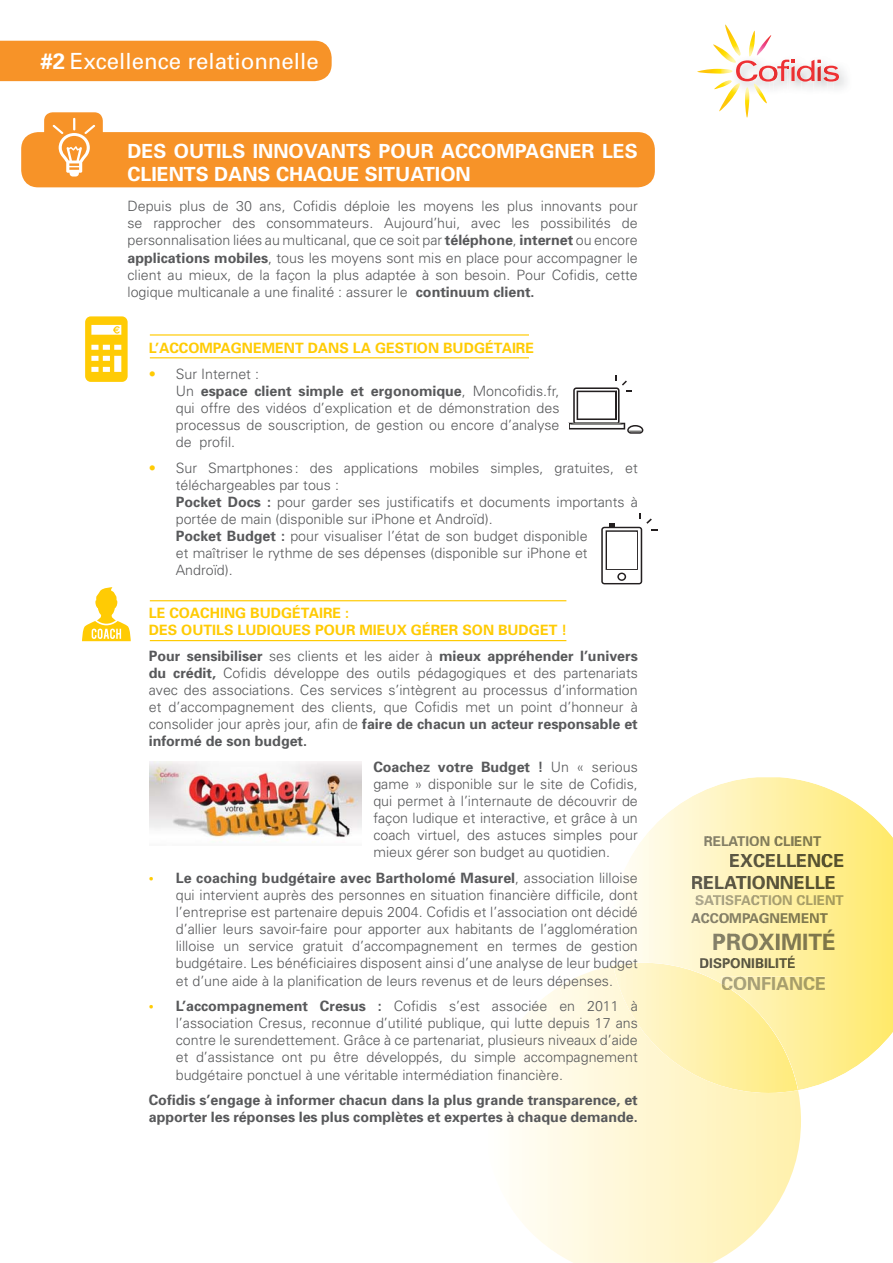
<style>
.page{position:relative;width:893px;height:1263px;background:#fff}
.page>*{position:absolute;margin:0;border:0;box-sizing:border-box;transform-origin:0 0}
.t1{font:700 22.5px "Univers";color:#848069}
.t2{font:22.35px "Univers";color:#fff}
.t3{font:700 19.5px/23.4px "Univers";color:#fff}
.t4{font:700 18px/21.6px "Univers";color:#5a5642}
.t5{font:700 18px "Univers";color:#a79f70}
.t6{font:300 14.25px/17.1px "Univers";color:#58595b;text-align:justify}
.t7{font:700 14.25px/17.1px "Univers";color:#58595b}
.t8{font:700 14.25px/17.1px "Univers";color:#ffcb04}
.t9{font:700 13.5px/18px "Univers";color:#a79f75}
.t10{font:700 13.5px "Univers";color:#847f66}
.t11{font:700 13.5px "Univers";color:#5a553f}
.s1{font-weight:700}
.s2{color:#ffcb04}
.s3{font-weight:700;color:#ffcb04}
.s4{color:#85816c}
.s5{color:#858069}
.s6{color:#837e63}
.s7{color:#837d5e}
.s8{color:#827c5b}
.s9{color:#807a57}
.s10{color:#807952}
.s11{color:#807950}
.s12{color:#7f794d}
.s13{color:#7f784a}
.s14{color:#5b5744}
.s15{color:#59553e}
.s16{color:#59553d}
.s17{color:#59543a}
.s18{color:#585338}
.s19{color:#585235}
.s20{color:#575230}
.s21{color:#57512e}
.s22{color:#56512c}
.s23{color:#5c594c}
.s24{color:#5c584b}
.s25{color:#5c5847}
.s26{color:#5b5846}
.s27{color:#5a5641}
.s28{color:#5a553f}
.s29{color:#585336}
.s30{color:#575232}
.s31{color:#575130}
.s32{color:#56502c}
.s33{color:#aba68e}
.s34{color:#aaa489}
.s35{color:#aaa487}
.s36{color:#a9a384}
.s37{color:#a8a180}
.s38{color:#a8a27d}
.s39{color:#a7a07a}
.s40{color:#a79f78}
.s41{color:#a79f70}
.s42{color:#a79e6c}
.s43{color:#a79d67}
.s44{color:#a79d65}
.s45{color:#a69c5f}
.s46{color:#a69b5a}
.s47{color:#858170}
.s48{color:#85816d}
.s49{color:#847f64}
.s50{color:#837e61}
.s51{color:#837e5f}
.s52{color:#827d5c}
.s53{color:#817b58}
.s54{color:#807a53}
.s55{color:#807a52}
.s56{color:#7f794e}
.s57{color:#847f66}
.s58{color:#837e60}
.s59{color:#807a56}
.s60{color:#807953}
.s61{color:#80794e}
.s62{color:#7f784c}
.s63{color:#7f7747}
.s64{color:#5c584a}
.s65{color:#5c5849}
.s66{color:#5a5642}
.s67{color:#59543c}
.s68{color:#5a543c}
.s69{color:#595439}
.s70{color:#585337}
.s71{color:#a9a282}
.s72{color:#a7a079}
.s73{color:#a79f74}
.s74{color:#a69d69}
.s75{color:#a69d63}
.s76{color:#a69c61}
</style>
<div class="page">
<div style="left:44px;top:112px;width:59px;height:71px;background:#f79328;border-radius:9px"></div>
<div style="left:21px;top:132px;width:634px;height:55px;background:#f79328;border-radius:17px"></div>
<svg style="left:512px;top:966px;width:289px;height:297px"></svg>
<svg style="left:610px;top:777px;width:283px;height:313px"></svg>
<img style="left:613px;top:963px;width:185px;height:130px">
<div style="left:0;top:41px;width:332px;height:40px;background:#f79328"></div>
<img style="left:769px;top:82px;width:4px;height:7px">
<img style="left:790px;top:82px;width:3px;height:5px">
<svg style="left:736px;top:58px;width:103px;height:24px"></svg>
<img style="left:757px;top:35px;width:15px;height:21px">
<img style="left:744px;top:87px;width:5px;height:31px">
<img style="left:714px;top:80px;width:18px;height:9px">
<img style="left:713px;top:44px;width:23px;height:19px">
<img style="left:697px;top:69px;width:35px;height:5px">
<img style="left:754px;top:84px;width:13px;height:20px">
<img style="left:749px;top:31px;width:6px;height:26px">
<img style="left:725px;top:24px;width:16px;height:32px">
<img style="left:719px;top:83px;width:21px;height:29px">
<svg style="left:704px;top:836px;width:117px;height:10px"></svg>
<svg style="left:730px;top:854px;width:114px;height:14px;background:#fff0a2"></svg>
<svg style="left:692px;top:876px;width:143px;height:13px;background:#fff2ae"></svg>
<svg style="left:696px;top:895px;width:148px;height:10px"></svg>
<svg style="left:691px;top:913px;width:137px;height:10px"></svg>
<div style="left:714px;top:930px;width:121px;height:20px;background:linear-gradient(to right,#fff5c7,#ffed8a)"></div>
<svg style="left:700px;top:958px;width:87px;height:10px"></svg>
<svg style="left:788px;top:956px;width:7px;height:12px"></svg>
<svg style="left:722px;top:976px;width:103px;height:14px"></svg>
<hr style="left:150px;top:334px;width:379px;height:2px;background:#ffcb04">
<hr style="left:150px;top:600px;width:416px;height:1px;background:#ffcb04">
<hr style="left:150px;top:357px;width:379px;height:1px;background:#ffcb04">
<hr style="left:150px;top:640px;width:416px;height:1px;background:#ffcb04">
<svg style="left:52px;top:118px;width:43px;height:59px"></svg>
<svg style="left:85px;top:316px;width:43px;height:66px"></svg>
<svg style="left:568px;top:376px;width:75px;height:58px"></svg>
<svg style="left:601px;top:513px;width:56px;height:71px"></svg>
<svg style="left:82px;top:587px;width:49px;height:54px"></svg>
<img style="left:150px;top:762px;width:212px;height:79px">
<h2 class="t2" style="left:40px;top:53px;width:280px"><span class="s1">#2</span> Excellence relationnelle</h2>
<h3 class="t3" style="left:128px;top:141px;width:512px">DES OUTILS INNOVANTS POUR ACCOMPAGNER LES<br>CLIENTS DANS CHAQUE SITUATION</h3>
<p class="t6" style="left:128px;top:199px;width:512px">Depuis plus de 30 ans, Cofidis déploie les moyens les plus innovants pour se rapprocher des consommateurs. Aujourd’hui, avec les possibilités de personnalisation liées au multicanal, que ce soit par <span class="s1">téléphone</span>, <span class="s1">internet</span> ou encore <span class="s1">applications mobiles</span>, tous les moyens sont mis en place pour accompagner le client au mieux, de la façon la plus adaptée à son besoin. Pour Cofidis, cette logique multicanale a une finalité : assurer le <span class="s1">continuum client.</span></p>
<p class="t8" style="left:149px;top:341px;width:387px">L’ACCOMPAGNEMENT DANS LA GESTION BUDGÉTAIRE</p>
<p class="t6" style="left:176px;top:366px;width:385px;text-align:left;text-indent:-27px"><span class="s2">•</span> Sur Internet :<br>Un <span class="s1">espace client simple et ergonomique</span>, Moncofidis.fr, qui offre des vidéos d’explication et de démonstration des processus de souscription, de gestion ou encore d’analyse de profil.</p>
<p class="t6" style="left:176px;top:460px;width:463px;text-align:left;text-indent:-27px"><span class="s2">•</span> Sur Smartphones : des applications mobiles simples, gratuites, et téléchargeables par tous :<br><span class="s1">Pocket Docs :</span> pour garder ses justificatifs et documents importants à portée de main (disponible sur iPhone et Androïd).<br><span class="s1">Pocket Budget :</span> pour visualiser l’état de son budget disponible<br>et maîtriser le rythme de ses dépenses (disponible sur iPhone et Androïd).</p>
<p class="t8" style="left:149px;top:606px;width:420px">LE COACHING BUDGÉTAIRE :<br>DES OUTILS LUDIQUES POUR MIEUX GÉRER SON BUDGET !</p>
<p class="t6" style="left:149px;top:648px;width:491px"><span class="s1">Pour sensibiliser</span> ses clients et les aider à <span class="s1">mieux appréhender l’univers du crédit,</span> Cofidis développe des outils pédagogiques et des partenariats avec des associations. Ces services s’intègrent au processus d’information et d’accompagnement des clients, que Cofidis met un point d’honneur à consolider jour après jour, afin de <span class="s1">faire de chacun un acteur responsable et informé de son budget.</span></p>
<p class="t6" style="left:373px;top:760px;width:266px"><span class="s1">Coachez votre Budget !</span> Un « serious game » disponible sur le site de Cofidis, qui permet à l’internaute de découvrir de façon ludique et interactive, et grâce à un coach virtuel, des astuces simples pour mieux gérer son budget au quotidien.</p>
<p class="t6" style="left:176px;top:871px;width:464px;text-indent:-27px"><span class="s3">•</span> <span class="s1">Le coaching budgétaire avec Bartholomé Masurel</span>, association lilloise qui intervient auprès des personnes en situation financière difficile, dont l’entreprise est partenaire depuis 2004. Cofidis et l’association ont décidé d’allier leurs savoir-faire pour apporter aux habitants de l’agglomération lilloise un service gratuit d’accompagnement en termes de gestion budgétaire. Les bénéficiaires disposent ainsi d’une analyse de leur budget et d’une aide à la planification de leurs revenus et de leurs dépenses.</p>
<p class="t6" style="left:176px;top:999px;width:463px;text-indent:-27px"><span class="s3">•</span> <span class="s1">L’accompagnement Cresus :</span> Cofidis s’est associée en 2011 à l’association Cresus, reconnue d’utilité publique, qui lutte depuis 17 ans contre le surendettement. Grâce à ce partenariat, plusieurs niveaux d’aide et d’assistance ont pu être développés, du simple accompagnement budgétaire ponctuel à une véritable intermédiation financière.</p>
<p class="t7" style="left:149px;top:1093px;width:490px">Cofidis s’engage à informer chacun dans la plus grande transparence, et apporter les réponses les plus complètes et expertes à chaque demande.</p>
<p class="t10" style="left:704px;top:836px;width:119px"><span class="s4">R</span><span class="s5">E</span>LA<span class="s6">TI</span><span class="s7">O</span><span class="s8">N</span> <span class="s9">C</span><span class="s10">LI</span><span class="s11">E</span><span class="s12">N</span><span class="s13">T</span></p>
<p class="t4" style="left:691px;top:852px;width:155px;text-indent:38px"><span class="s14">E</span>X<span class="s15">C</span><span class="s16">E</span><span class="s17">L</span><span class="s18">L</span><span class="s19">E</span><span class="s20">N</span><span class="s21">C</span><span class="s22">E<br></span><span class="s23">R</span><span class="s24">E</span><span class="s25">L</span><span class="s26">A</span>T<span class="s27">I</span><span class="s28">O</span><span class="s16">N</span><span class="s18">N</span><span class="s29">E</span><span class="s30">L</span><span class="s31">L</span><span class="s32">E</span></p>
<p class="t9" style="left:691px;top:893px;width:154px;text-indent:4px"><span class="s33">S</span><span class="s34">A</span><span class="s35">T</span><span class="s36">I</span><span class="s37">S</span><span class="s38">F</span><span class="s39">A</span><span class="s40">C</span>TI<span class="s41">O</span><span class="s42">N</span> <span class="s43">C</span><span class="s44">LI</span><span class="s45">EN</span><span class="s46">T<br></span><span class="s47">A</span><span class="s48">C</span><span class="s5">CO</span><span class="s49">M</span><span class="s50">P</span><span class="s51">A</span><span class="s52">G</span><span class="s53">N</span><span class="s54">E</span><span class="s55">M</span><span class="s56">E</span><span class="s13">NT</span></p>
<h1 class="t1" style="left:712px;top:934px;width:125px">P<span class="s57">R</span><span class="s58">O</span><span class="s52">X</span><span class="s59">I</span><span class="s60">M</span><span class="s61">I</span><span class="s62">T</span><span class="s63">É</span></h1>
<p class="t11" style="left:699px;top:958px;width:98px"><span class="s64">D</span><span class="s65">I</span><span class="s25">S</span><span class="s26">P</span><span class="s14">O</span><span class="s66">N</span>IB<span class="s67">I</span><span class="s68">L</span><span class="s17">I</span><span class="s69">T</span><span class="s70">É</span></p>
<p class="t5" style="left:721px;top:977px;width:107px"><span class="s71">C</span><span class="s37">O</span><span class="s72">N</span><span class="s73">F</span>IA<span class="s74">N</span><span class="s75">C</span><span class="s76">E</span></p>
</div>
